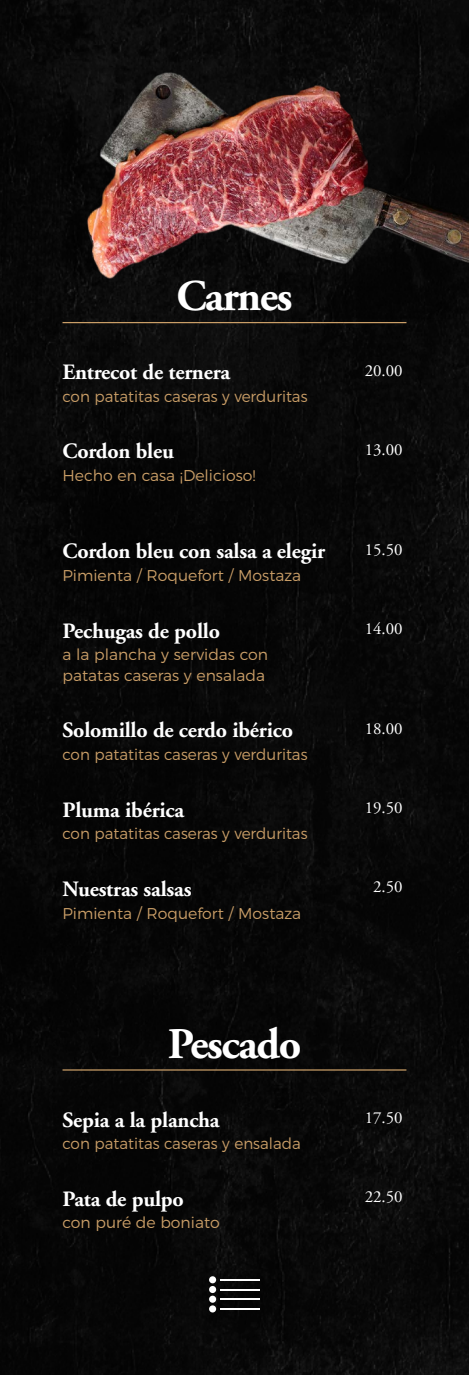
<style>
.page{position:relative;width:469px;height:1375px;background:#070707}
.page>*{position:absolute;margin:0;border:0;box-sizing:border-box;transform-origin:0 0}
.t1{font:700 43.75px "Adobe Garamond";letter-spacing:-.03em;color:#fff}
.t2{font:700 21.88px "Adobe Garamond";letter-spacing:-.01em;color:#fff}
.t3{font:16.88px "Adobe Garamond";color:#fff}
.t4{font:300 15.62px/20.6px "Montserrat";color:#ca9e67}
</style>
<div class="page">
<img style="left:62px;top:69px;width:407px;height:250px">
<hr style="left:62px;top:322px;width:282px;height:1px;background:#ca9e67">
<hr style="left:344px;top:322px;width:62px;height:1px;background:#ca9e67">
<hr style="left:62px;top:1069px;width:282px;height:2px;background:#ca9e67">
<hr style="left:344px;top:1069px;width:62px;height:2px;background:#ca9e67">
<div style="left:209px;top:1276px;width:7px;height:7px;background:#fff;border-radius:50%"></div>
<hr style="left:220px;top:1279px;width:40px;height:2px;background:#fff">
<div style="left:209px;top:1286px;width:7px;height:7px;background:#fff;border-radius:50%"></div>
<hr style="left:220px;top:1289px;width:40px;height:1px;background:#fff">
<div style="left:209px;top:1296px;width:7px;height:7px;background:#fff;border-radius:50%"></div>
<hr style="left:220px;top:1298px;width:40px;height:2px;background:#fff">
<div style="left:209px;top:1305px;width:7px;height:8px;background:#fff;border-radius:50%"></div>
<hr style="left:220px;top:1308px;width:40px;height:2px;background:#fff">
<h1 class="t1" style="left:176px;top:272px;width:118px">Carnes</h1>
<h2 class="t2" style="left:62px;top:360px;width:169px">Entrecot de ternera</h2>
<p class="t3" style="left:365px;top:361px;width:39px">20.00</p>
<p class="t4" style="left:62px;top:385px;width:246px">con patatitas caseras y verduritas</p>
<h2 class="t2" style="left:62px;top:440px;width:113px">Cordon bleu</h2>
<p class="t3" style="left:365px;top:440px;width:39px">13.00</p>
<p class="t4" style="left:62px;top:464px;width:194px">Hecho en casa ¡Delicioso!</p>
<h2 class="t2" style="left:62px;top:539px;width:264px">Cordon bleu con salsa a elegir</h2>
<p class="t3" style="left:365px;top:540px;width:39px">15.50</p>
<p class="t4" style="left:62px;top:564px;width:240px">Pimienta / Roquefort / Mostaza</p>
<h2 class="t2" style="left:62px;top:619px;width:159px">Pechugas de pollo</h2>
<p class="t3" style="left:365px;top:620px;width:39px">14.00</p>
<p class="t4" style="left:62px;top:643px;width:207px">a la plancha y servidas con patatas caseras y ensalada</p>
<h2 class="t2" style="left:62px;top:719px;width:232px">Solomillo de cerdo ibérico</h2>
<p class="t3" style="left:365px;top:719px;width:39px">18.00</p>
<p class="t4" style="left:62px;top:743px;width:246px">con patatitas caseras y verduritas</p>
<h2 class="t2" style="left:62px;top:798px;width:123px">Pluma ibérica</h2>
<p class="t3" style="left:365px;top:799px;width:39px">19.50</p>
<p class="t4" style="left:62px;top:822px;width:246px">con patatitas caseras y verduritas</p>
<h2 class="t2" style="left:62px;top:877px;width:130px">Nuestras salsas</h2>
<p class="t3" style="left:373px;top:878px;width:31px">2.50</p>
<p class="t4" style="left:62px;top:901px;width:240px">Pimienta / Roquefort / Mostaza</p>
<h1 class="t1" style="left:168px;top:1020px;width:135px">Pescado</h1>
<h2 class="t2" style="left:62px;top:1108px;width:159px">Sepia a la plancha</h2>
<p class="t3" style="left:365px;top:1109px;width:39px">17.50</p>
<p class="t4" style="left:62px;top:1132px;width:240px">con patatitas caseras y ensalada</p>
<h2 class="t2" style="left:62px;top:1187px;width:123px">Pata de pulpo</h2>
<p class="t3" style="left:365px;top:1188px;width:39px">22.50</p>
<p class="t4" style="left:62px;top:1211px;width:159px">con puré de boniato</p>
</div>
